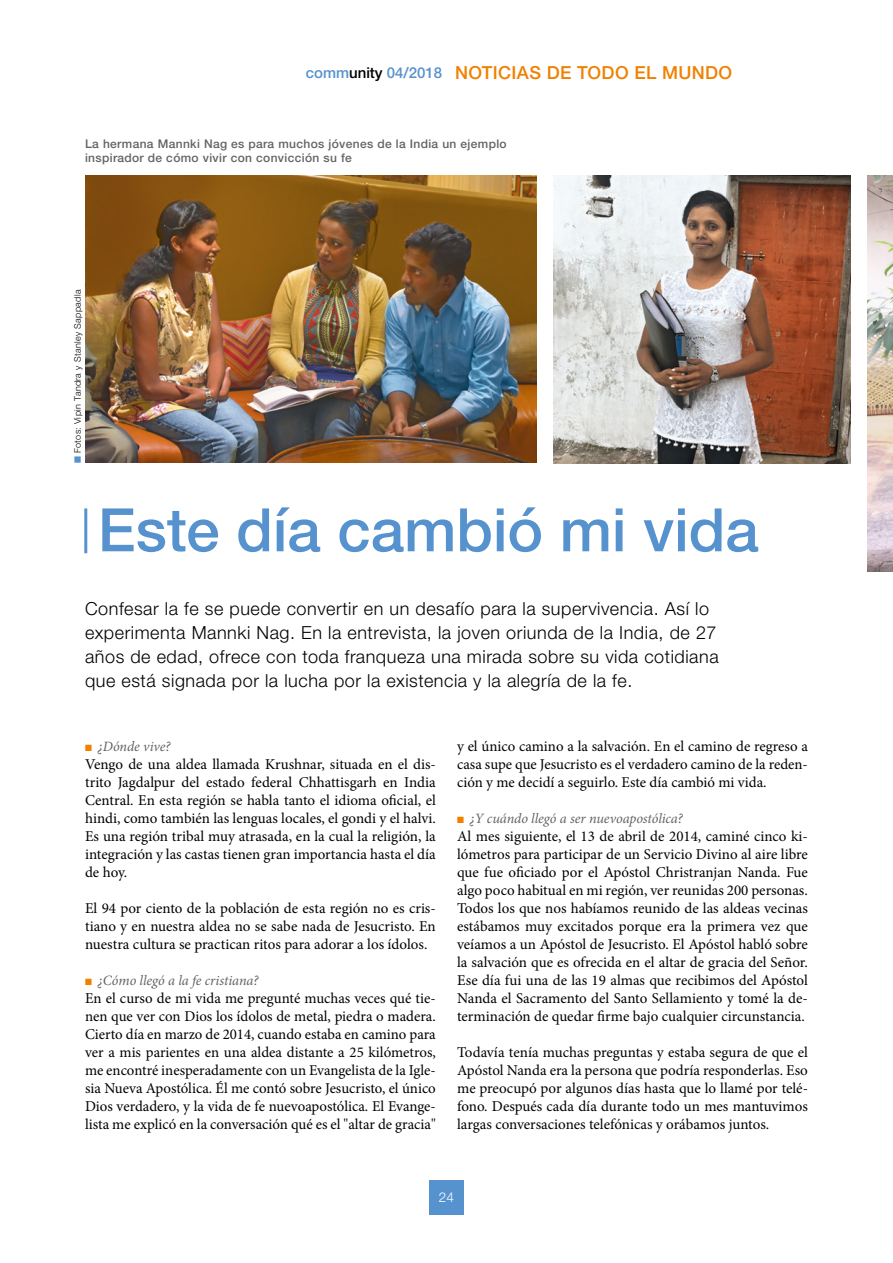
<style>
.page{position:relative;width:893px;height:1263px;background:#fff}
.page>*{position:absolute;margin:0;border:0;box-sizing:border-box;transform-origin:0 0}
.t1{font:500 60px "Helvetica Neue LTW1 G";color:#5692ce}
.t2{font:300 18px/24px "Helvetica Neue LTW1 G";letter-spacing:.03em;color:#000}
.t3{font:500 18px "Helvetica Neue LTW1 G";letter-spacing:.02em;color:#f08100}
.t4{font:15px/18px "Minion Pro";color:#000;text-align:justify}
.t5{font:italic 14.25px "Minion Pro";letter-spacing:-.005em;color:#646363}
.t6{font:300 13.5px "Helvetica Neue LTW1 G";color:#fff}
.t7{font:500 12px/14.4px "Helvetica Neue LTW1 G";letter-spacing:.03em;color:#646363}
.t8{font:300 9px "Helvetica Neue LTW1 G";letter-spacing:.04em;color:#000}
.s1{font-size:15px;color:#5692ce}
.s2{font-size:15px;color:#000}
.s3{color:#5692ce}
.s4{color:#f08100}
</style>
<div class="page">
<div style="left:429px;top:1180px;width:34px;height:34px;background:#5692ce"></div>
<hr style="left:84px;top:508px;width:3px;height:45px;background:#5692ce">
<img style="left:85px;top:175px;width:451px;height:288px">
<img style="left:553px;top:175px;width:297px;height:288px">
<img style="left:867px;top:175px;width:26px;height:396px">
<p class="t3" style="left:306px;top:61px;width:428px"><span class="s1">comm</span><span class="s2">unity</span> <span class="s1">04/2018</span> NOTICIAS DE TODO EL MUNDO</p>
<p class="t7" style="left:85px;top:136px;width:423px">La hermana Mannki Nag es para muchos jóvenes de la India un ejemplo inspirador de cómo vivir con convicción su fe</p>
<p class="t8" style="left:72px;top:463px;width:175px;rotate:-90deg"><span class="s3">■</span> Fotos: Vipin Tandra y Stanley Sappadla</p>
<h1 class="t1" style="left:98px;top:494px;width:662px">Este día cambió mi vida</h1>
<p class="t2" style="left:85px;top:596px;width:635px">Confesar la fe se puede convertir en un desafío para la supervivencia. Así lo experimenta Mannki Nag. En la entrevista, la joven oriunda de la India, de 27 años de edad, ofrece con toda franqueza una mirada sobre su vida cotidiana que está signada por la lucha por la existencia y la alegría de la fe.</p>
<p class="t5" style="left:85px;top:737px;width:87px"><span class="s4">■</span> ¿Dónde vive?</p>
<p class="t4" style="left:85px;top:755px;width:352px">Vengo de una aldea llamada Krushnar, situada en el dis&shy;trito Jagdalpur del estado federal Chhattisgarh en India Central. En esta región se habla tanto el idioma oficial, el hindi, como también las lenguas locales, el gondi y el halvi.<br>Es una región tribal muy atrasada, en la cual la religión, la integración y las castas tienen gran importancia hasta el día de hoy.</p>
<p class="t4" style="left:85px;top:899px;width:352px">El 94 por ciento de la población de esta región no es cris&shy;tiano y en nuestra aldea no se sabe nada de Jesucristo. En nuestra cultura se practican ritos para adorar a los ídolos.</p>
<p class="t5" style="left:85px;top:971px;width:175px"><span class="s4">■</span> ¿Cómo llegó a la fe cristiana?</p>
<p class="t4" style="left:85px;top:989px;width:352px">En el curso de mi vida me pregunté muchas veces qué tie&shy;nen que ver con Dios los ídolos de metal, piedra o madera.<br>Cierto día en marzo de 2014, cuando estaba en camino para ver a mis parientes en una aldea distante a 25 kilómetros, me encontré inesperadamente con un Evangelista de la Igle&shy;sia Nueva Apostólica. Él me contó sobre Jesucristo, el único Dios verdadero, y la vida de fe nuevoapostólica. El Evange&shy;lista me explicó en la conversación qué es el "altar de gracia"</p>
<p class="t4" style="left:457px;top:737px;width:352px">y el único camino a la salvación. En el camino de regreso a casa supe que Jesucristo es el verdadero camino de la reden&shy;ción y me decidí a seguirlo. Este día cambió mi vida.</p>
<p class="t5" style="left:457px;top:809px;width:227px"><span class="s4">■</span> ¿Y cuándo llegó a ser nuevoapostólica?</p>
<p class="t4" style="left:457px;top:827px;width:352px">Al mes siguiente, el 13 de abril de 2014, caminé cinco ki&shy;lómetros para participar de un Servicio Divino al aire libre que fue oficiado por el Apóstol Christranjan Nanda. Fue algo poco habitual en mi región, ver reunidas 200 personas.<br>Todos los que nos habíamos reunido de las aldeas vecinas estábamos muy excitados porque era la primera vez que veíamos a un Apóstol de Jesucristo. El Apóstol habló sobre la salvación que es ofrecida en el altar de gracia del Señor.<br>Ese día fui una de las 19 almas que recibimos del Apóstol Nanda el Sacramento del Santo Sellamiento y tomé la de&shy;terminación de quedar firme bajo cualquier circunstancia.</p>
<p class="t4" style="left:457px;top:1043px;width:352px">Todavía tenía muchas preguntas y estaba segura de que el Apóstol Nanda era la persona que podría responderlas. Eso me preocupó por algunos días hasta que lo llamé por telé&shy;fono. Después cada día durante todo un mes mantuvimos largas conversaciones telefónicas y orábamos juntos.</p>
<p class="t6" style="left:439px;top:1189px;width:17px">24</p>
</div>
